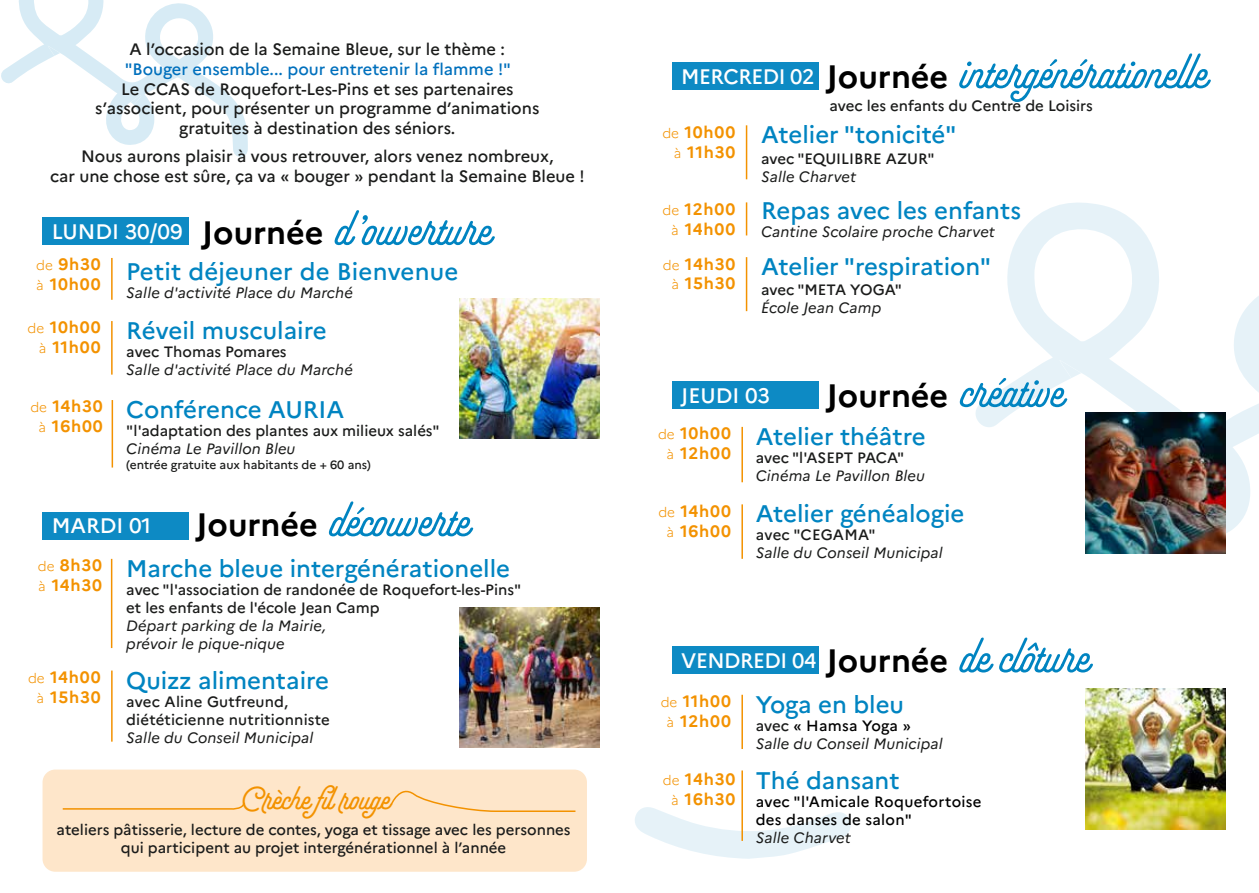
<style>
.page{position:relative;width:1259px;height:893px;background:#fff}
.page>*{position:absolute;margin:0;border:0;box-sizing:border-box;transform-origin:0 0}
.t1{font:54px "Selfie Neue Round";color:#0084c1}
.t2{font:36px "Selfie Neue Round";color:#f39200}
.t3{font:500 24px "Marianne";color:#0084c1}
.t4{font:500 21px "Marianne";letter-spacing:-.015em;color:#fff}
.t5{font:500 16.5px/19.8px "Marianne";color:#1b1c1b;text-align:center}
.t6{font:700 16.5px/19.8px "Marianne";letter-spacing:.05em;color:#f39200;text-align:center}
.t7{font:500 16.5px "Marianne";color:#0070bd}
.t8{font:500 15px/18px "Marianne";color:#1b1c1b}
.t9{font:italic 15px/18px "Marianne";letter-spacing:.01em;color:#1b1c1b}
.t10{font:500 15px/18px "Marianne";letter-spacing:.02em;color:#000}
.t11{font:500 12px "Marianne";color:#1b1c1b}
.s1{font-family:"Marianne";font-weight:700;font-size:32.4px;color:#000}
.s2{font-weight:300;font-size:13.5px}
.s3{font-weight:500;font-style:normal}
.s4{font-weight:500;font-style:normal;color:#000}
</style>
<div class="page">
<svg style="left:1px;top:0;width:247px;height:157px"></svg>
<svg style="left:975px;top:202px;width:284px;height:352px"></svg>
<svg style="left:635px;top:807px;width:216px;height:52px"></svg>
<svg style="left:1226px;top:449px;width:1px;height:17px"></svg>
<svg style="left:1058px;top:360px;width:23px;height:18px"></svg>
<div style="left:43px;top:217px;width:146px;height:27px;background:#0d8ac4"></div>
<div style="left:43px;top:512px;width:146px;height:27px;background:#0d8ac4"></div>
<div style="left:672px;top:62px;width:146px;height:27px;background:#0d8ac4"></div>
<div style="left:672px;top:647px;width:146px;height:27px;background:#0d8ac4"></div>
<div style="left:672px;top:381px;width:146px;height:27px;background:#0d8ac4"></div>
<hr style="left:741px;top:427px;width:2px;height:55px;background:#f39200">
<hr style="left:741px;top:695px;width:2px;height:54px;background:#f39200">
<hr style="left:741px;top:770px;width:2px;height:71px;background:#f39200">
<hr style="left:111px;top:321px;width:2px;height:54px;background:#f39200">
<hr style="left:111px;top:258px;width:2px;height:42px;background:#f39200">
<hr style="left:111px;top:671px;width:2px;height:71px;background:#f39200">
<hr style="left:741px;top:504px;width:2px;height:55px;background:#f39200">
<hr style="left:746px;top:125px;width:1px;height:54px;background:#f39200">
<hr style="left:746px;top:202px;width:1px;height:33px;background:#f39200">
<hr style="left:746px;top:257px;width:1px;height:54px;background:#f39200">
<hr style="left:111px;top:559px;width:1px;height:89px;background:#f39200">
<hr style="left:112px;top:400px;width:1px;height:68px;background:#f39200">
<img style="left:459px;top:298px;width:140px;height:141px">
<img style="left:1085px;top:413px;width:141px;height:140px">
<img style="left:1085px;top:689px;width:141px;height:140px">
<img style="left:459px;top:608px;width:140px;height:140px">
<div style="left:43px;top:770px;width:544px;height:102px;background:#fee6ca;border-radius:13px"></div>
<svg style="left:62px;top:802px;width:183px;height:8px"></svg>
<svg style="left:390px;top:790px;width:186px;height:22px"></svg>
<p class="t5" style="left:130px;top:38px;width:377px">A l’occasion de la Semaine Bleue, sur le thème :</p>
<p class="t7" style="left:125px;top:56px;width:388px">"Bouger ensemble... pour entretenir la flamme !"</p>
<p class="t5" style="left:95px;top:77px;width:446px">Le CCAS de Roquefort-Les-Pins et ses partenaires s’associent, pour présenter un programme d’animations gratuites à destination des séniors.</p>
<p class="t5" style="left:50px;top:145px;width:536px">Nous aurons plaisir à vous retrouver, alors venez nombreux,<br>car une chose est sûre, ça va « bouger » pendant la Semaine Bleue !</p>
<h3 class="t4" style="left:52px;top:215px;width:132px">LUNDI 30/09</h3>
<h1 class="t1" style="left:202px;top:194px;width:288px"><span class="s1">Journée</span> d’ouverture</h1>
<p class="t6" style="left:36px;top:253px;width:66px;text-align:left"><span class="s2">de</span> 9h30 <span class="s2">à</span> 10h00</p>
<h3 class="t3" style="left:126px;top:253px;width:334px">Petit déjeuner de Bienvenue</h3>
<p class="t9" style="left:126px;top:282px;width:228px">Salle d'activité Place du Marché</p>
<p class="t6" style="left:28px;top:316px;width:75px;text-align:right"><span class="s2">de</span> 10h00 <span class="s2">à</span> 11h00</p>
<h3 class="t3" style="left:126px;top:312px;width:202px">Réveil musculaire</h3>
<p class="t8" style="left:126px;top:341px;width:162px">avec Thomas Pomares</p>
<p class="t9" style="left:126px;top:359px;width:228px">Salle d'activité Place du Marché</p>
<p class="t6" style="left:30px;top:395px;width:74px"><span class="s2">de</span> 14h30 <span class="s2">à</span> 16h00</p>
<h3 class="t3" style="left:126px;top:391px;width:219px">Conférence AURIA</h3>
<p class="t8" style="left:126px;top:420px;width:315px">"l'adaptation des plantes aux milieux salés"</p>
<p class="t9" style="left:126px;top:438px;width:171px">Cinéma Le Pavillon Bleu</p>
<p class="t11" style="left:126px;top:455px;width:246px">(entrée gratuite aux habitants de + 60 ans)</p>
<h3 class="t4" style="left:52px;top:510px;width:101px">MARDI 01</h3>
<h1 class="t1" style="left:196px;top:485px;width:272px"><span class="s1">Journée</span> découverte</h1>
<p class="t6" style="left:38px;top:554px;width:66px;text-align:left"><span class="s2">de</span> 8h30 <span class="s2">à</span> 14h30</p>
<p class="t6" style="left:28px;top:666px;width:74px"><span class="s2">de</span> 14h00 <span class="s2">à</span> 15h30</p>
<h3 class="t3" style="left:126px;top:550px;width:385px">Marche bleue intergénérationelle</h3>
<p class="t8" style="left:126px;top:579px;width:396px">avec "l'association de randonée de Roquefort-les-Pins" et les enfants de l'école Jean Camp</p>
<p class="t9" style="left:126px;top:615px;width:201px">Départ parking de la Mairie, prévoir le pique-nique</p>
<h3 class="t3" style="left:126px;top:661px;width:204px">Quizz alimentaire</h3>
<p class="t8" style="left:126px;top:691px;width:205px">avec Aline Gutfreund, diététicienne nutritionniste</p>
<p class="t9" style="left:126px;top:727px;width:188px">Salle du Conseil Municipal</p>
<h2 class="t2" style="left:239px;top:775px;width:151px">Crèche fil rouge</h2>
<p class="t8" style="left:57px;top:820px;width:515px;text-align:center">ateliers pâtisserie, lecture de contes, yoga et tissage avec les personnes qui participent au projet intergénérationnel à l’année</p>
<h3 class="t4" style="left:681px;top:60px;width:135px">MERCREDI 02</h3>
<h1 class="t1" style="left:826px;top:38px;width:379px"><span class="s1">Journée</span> intergénérationelle</h1>
<p class="t8" style="left:829px;top:96px;width:265px">avec les enfants du Centre de Loisirs</p>
<p class="t6" style="left:662px;top:121px;width:75px;text-align:right"><span class="s2">de</span> 10h00 <span class="s2">à</span> 11h30</p>
<p class="t6" style="left:662px;top:198px;width:74px"><span class="s2">de</span> 12h00 <span class="s2">à</span> 14h00</p>
<p class="t6" style="left:663px;top:252px;width:74px"><span class="s2">de</span> 14h30 <span class="s2">à</span> 15h30</p>
<h3 class="t3" style="left:761px;top:116px;width:197px">Atelier "tonicité"</h3>
<p class="t8" style="left:761px;top:149px;width:175px">avec "EQUILIBRE AZUR"</p>
<p class="t9" style="left:761px;top:167px;width:97px">Salle Charvet</p>
<h3 class="t3" style="left:761px;top:192px;width:262px">Repas avec les enfants</h3>
<p class="t9" style="left:761px;top:221px;width:235px">Cantine Scolaire proche Charvet</p>
<h3 class="t3" style="left:761px;top:248px;width:232px">Atelier "respiration"</h3>
<p class="t8" style="left:761px;top:279px;width:142px">avec "META YOGA"</p>
<p class="t9" style="left:761px;top:297px;width:122px">École Jean Camp</p>
<h1 class="t1" style="left:826px;top:356px;width:236px"><span class="s1">Journée</span> créative</h1>
<h3 class="t4" style="left:681px;top:379px;width:90px">JEUDI 03</h3>
<p class="t6" style="left:658px;top:422px;width:75px"><span class="s2">de</span> 10h00 <span class="s2">à</span> 12h00</p>
<h3 class="t3" style="left:756px;top:418px;width:171px">Atelier théâtre</h3>
<p class="t8" style="left:756px;top:447px;width:150px">avec "l'ASEPT PACA"</p>
<p class="t9" style="left:756px;top:465px;width:171px">Cinéma Le Pavillon Bleu</p>
<p class="t6" style="left:658px;top:500px;width:74px"><span class="s2">de</span> 14h00 <span class="s2">à</span> 16h00</p>
<h3 class="t3" style="left:756px;top:495px;width:210px">Atelier généalogie</h3>
<p class="t8" style="left:756px;top:525px;width:121px">avec "CEGAMA"</p>
<p class="t9" style="left:756px;top:543px;width:188px">Salle du Conseil Municipal</p>
<h3 class="t4" style="left:681px;top:644px;width:137px">VENDREDI 04</h3>
<h1 class="t1" style="left:826px;top:622px;width:262px"><span class="s1">Journée</span> de clôture</h1>
<p class="t6" style="left:660px;top:690px;width:72px"><span class="s2">de</span> 11h00 <span class="s2">à</span> 12h00</p>
<p class="t6" style="left:663px;top:768px;width:74px"><span class="s2">de</span> 14h30 <span class="s2">à</span> 16h30</p>
<h3 class="t3" style="left:756px;top:686px;width:150px">Yoga en bleu</h3>
<p class="t9" style="left:756px;top:715px;width:188px"><span class="s3">avec</span> <span class="s4">« Hamsa Yoga »<br></span>Salle du Conseil Municipal</p>
<h3 class="t3" style="left:756px;top:761px;width:145px">Thé dansant</h3>
<p class="t10" style="left:756px;top:791px;width:227px">avec "l'Amicale Roquefortoise des danses de salon"</p>
<p class="t9" style="left:756px;top:827px;width:97px">Salle Charvet</p>
</div>
